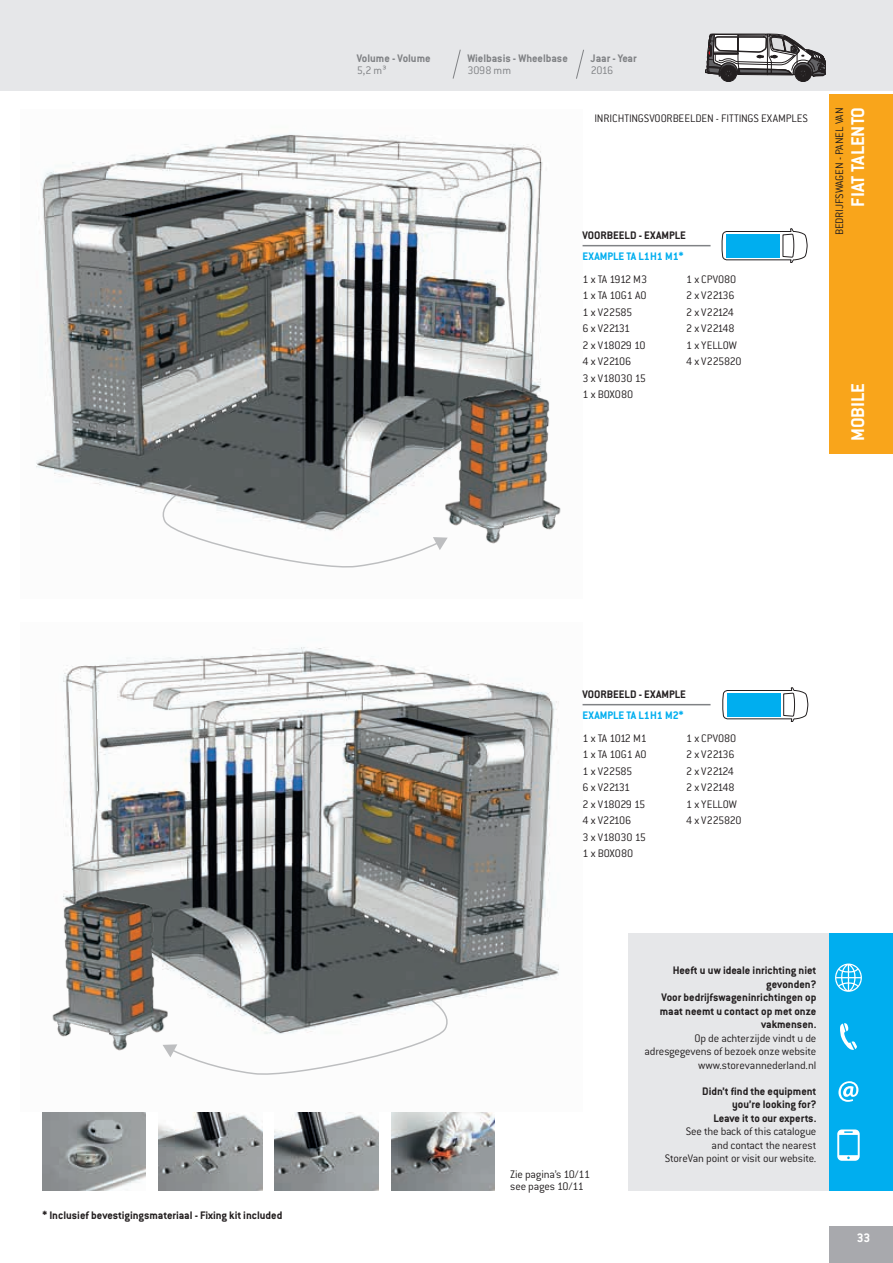
<style>
.page{position:relative;width:893px;height:1263px;background:#fff}
.page>*{position:absolute;margin:0;border:0;box-sizing:border-box;transform-origin:0 0}
.t1{font:700 20.25px "Conduit ITC Pro";letter-spacing:-.005em;color:#fff}
.t2{font:700 13.5px "Conduit ITC Pro";color:#fff}
.t3{font:300 12px/16.5px "Conduit ITC Pro";letter-spacing:-.015em;color:#231f20}
.t4{font:700 12px/13.5px "Conduit ITC Pro";color:#231f20;text-align:right}
.t5{font:700 12px "Conduit ITC Pro";color:#808285}
.t6{font:700 12px "Conduit ITC Pro";color:#00aeef}
.t7{font:300 12px "Conduit ITC Pro";letter-spacing:-.01em;color:#808285}
</style>
<div class="page">
<div style="left:0;top:0;width:893px;height:90px;background:#e6e7e9"></div>
<div style="left:829px;top:1226px;width:64px;height:37px;background:#a8a9ad"></div>
<div style="left:829px;top:94px;width:64px;height:360px;background:#f9a51b"></div>
<div style="left:628px;top:933px;width:265px;height:258px;background:#e6e7e9"></div>
<div style="left:829px;top:933px;width:64px;height:258px;background:#00aeef"></div>
<svg style="left:835px;top:963px;width:27px;height:29px"></svg>
<svg style="left:840px;top:1023px;width:17px;height:27px"></svg>
<svg style="left:838px;top:1081px;width:20px;height:21px"></svg>
<svg style="left:837px;top:1129px;width:23px;height:32px"></svg>
<svg style="left:722px;top:228px;width:85px;height:35px"></svg>
<div style="left:726px;top:234px;width:54px;height:23px;background:#00aeef"></div>
<svg style="left:723px;top:687px;width:85px;height:35px"></svg>
<div style="left:727px;top:693px;width:53px;height:23px;background:#00aeef"></div>
<img style="left:63px;top:647px;width:520px;height:404px">
<img style="left:36px;top:134px;width:547px;height:410px">
<img style="left:52px;top:871px;width:124px;height:179px">
<img style="left:437px;top:364px;width:133px;height:179px">
<svg style="left:163px;top:485px;width:285px;height:83px"></svg>
<svg style="left:163px;top:992px;width:285px;height:83px"></svg>
<img style="left:43px;top:1113px;width:103px;height:77px">
<img style="left:159px;top:1113px;width:103px;height:77px">
<img style="left:275px;top:1113px;width:103px;height:77px">
<img style="left:391px;top:1113px;width:103px;height:77px">
<svg style="left:705px;top:34px;width:121px;height:48px"></svg>
<hr style="left:583px;top:245px;width:127px;height:1px;background:#808285">
<hr style="left:583px;top:704px;width:127px;height:1px;background:#808285">
<svg style="left:453px;top:49px;width:8px;height:30px"></svg>
<svg style="left:576px;top:49px;width:8px;height:30px"></svg>
<p class="t5" style="left:357px;top:51px;width:75px">Volume - Volume</p>
<p class="t5" style="left:467px;top:51px;width:102px">Wielbasis - Wheelbase</p>
<p class="t5" style="left:591px;top:51px;width:48px">Jaar - Year</p>
<p class="t7" style="left:357px;top:63px;width:31px">5,2 m³</p>
<p class="t7" style="left:467px;top:63px;width:45px">3098 mm</p>
<p class="t7" style="left:591px;top:63px;width:24px">2016</p>
<p class="t3" style="left:595px;top:111px;width:215px">INRICHTINGSVOORBEELDEN - FITTINGS EXAMPLES</p>
<p class="t4" style="left:583px;top:229px;width:105px">VOORBEELD - EXAMPLE</p>
<p class="t6" style="left:583px;top:250px;width:102px">EXAMPLE TA L1H1 M1*</p>
<p class="t3" style="left:583px;top:271px;width:66px">1 x TA 1912 M3<br>1 x TA 10G1 A0<br>1 x V22585<br>6 x V22131<br>2 x V18029 10<br>4 x V22106<br>3 x V18030 15<br>1 x BOX080</p>
<p class="t3" style="left:686px;top:271px;width:57px">1 x CPV080<br>2 x V22136<br>2 x V22124<br>2 x V22148<br>1 x YELLOW<br>4 x V225820</p>
<h1 class="t1" style="left:846px;top:207px;width:101px;rotate:-90deg">FIAT TALENTO</h1>
<p class="t3" style="left:831px;top:235px;width:129px;rotate:-90deg">BEDRIJFSWAGEN - PANEL VAN</p>
<h1 class="t1" style="left:846px;top:441px;width:59px;rotate:-90deg">MOBILE</h1>
<p class="t4" style="left:43px;top:1209px;width:241px">* Inclusief bevestigingsmateriaal - Fixing kit included</p>
<p class="t4" style="left:583px;top:687px;width:105px">VOORBEELD - EXAMPLE</p>
<p class="t6" style="left:583px;top:709px;width:102px">EXAMPLE TA L1H1 M2*</p>
<p class="t3" style="left:583px;top:730px;width:66px">1 x TA 1012 M1<br>1 x TA 10G1 A0<br>1 x V22585<br>6 x V22131<br>2 x V18029 15<br>4 x V22106<br>3 x V18030 15<br>1 x BOX080</p>
<p class="t3" style="left:686px;top:730px;width:57px">1 x CPV080<br>2 x V22136<br>2 x V22124<br>2 x V22148<br>1 x YELLOW<br>4 x V225820</p>
<p class="t3" style="left:510px;top:1169px;width:81px;line-height:12px">Zie pagina’s 10/11 see pages 10/11</p>
<p class="t4" style="left:660px;top:963px;width:158px">Heeft u uw ideale inrichting niet gevonden?<br>Voor bedrijfswageninrichtingen op maat neemt u contact op met onze vakmensen.</p>
<p class="t3" style="left:644px;top:1031px;width:174px;line-height:13.5px;text-align:right">Op de achterzijde vindt u de adresgegevens of bezoek onze website www.storevannederland.nl</p>
<p class="t4" style="left:702px;top:1084px;width:116px">Didn’t find the equipment you’re looking for?<br>Leave it to our experts.</p>
<p class="t3" style="left:665px;top:1125px;width:153px;line-height:13.5px;text-align:right">See the back of this catalogue<br>and contact the nearest<br>StoreVan point or visit our website.</p>
<p class="t2" style="left:857px;top:1229px;width:15px">33</p>
</div>
